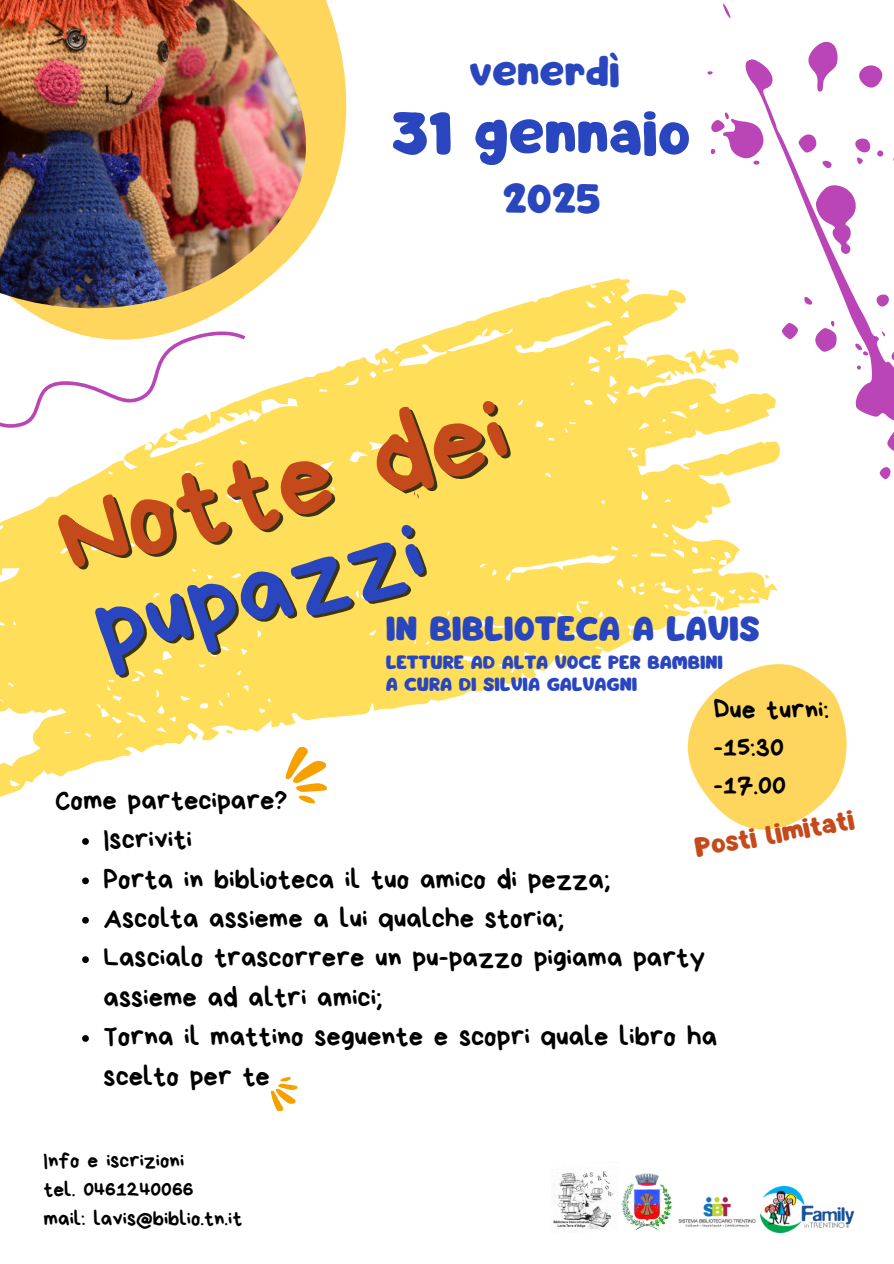
<style>
.page{position:relative;width:894px;height:1264px;background:#fff}
.page>*{position:absolute;margin:0;border:0;box-sizing:border-box;transform-origin:0 0}
.t1{font:112.5px "Bryndan Write";color:#c44a1b}
.t2{font:102px "Bryndan Write";color:#2946bf}
.t3{font:54px "Mango";color:#2946bf}
.t4{font:37.5px "Mango";color:#2946bf}
.t5{font:30px "Mango";color:#2946bf}
.t6{font:28.5px/39.3px "Bryndan Write";color:#000}
.t7{font:27.6px/37.8px "Bryndan Write";color:#000}
.t8{font:24px "Mango";color:#c44a1b}
.t9{font:21.3px/29.2px "Bryndan Write";color:#000}
.t10{font:16.5px "Mango";color:#2946bf}
</style>
<div class="page">
<svg style="left:306px;top:0;width:41px;height:225px;fill:#ffd65d"></svg>
<svg style="left:745px;top:58px;width:148px;height:422px"></svg>
<svg style="left:879px;top:466px;width:12px;height:13px"></svg>
<svg style="left:856px;top:365px;width:4px;height:4px"></svg>
<svg style="left:890px;top:349px;width:3px;height:14px"></svg>
<svg style="left:853px;top:342px;width:15px;height:13px"></svg>
<svg style="left:881px;top:330px;width:4px;height:7px"></svg>
<svg style="left:813px;top:319px;width:23px;height:33px"></svg>
<svg style="left:874px;top:294px;width:16px;height:14px"></svg>
<svg style="left:804px;top:296px;width:8px;height:10px"></svg>
<svg style="left:815px;top:185px;width:45px;height:69px"></svg>
<svg style="left:820px;top:160px;width:11px;height:9px"></svg>
<svg style="left:876px;top:150px;width:7px;height:6px"></svg>
<svg style="left:797px;top:131px;width:19px;height:21px"></svg>
<svg style="left:853px;top:138px;width:20px;height:27px"></svg>
<svg style="left:710px;top:112px;width:54px;height:53px"></svg>
<svg style="left:806px;top:41px;width:31px;height:51px"></svg>
<svg style="left:857px;top:60px;width:29px;height:30px"></svg>
<svg style="left:707px;top:71px;width:6px;height:4px"></svg>
<svg style="left:723px;top:3px;width:7px;height:15px"></svg>
<img style="left:0;top:0;width:306px;height:225px">
<svg style="left:0;top:225px;width:800px;height:620px;fill:#ffde5d"></svg>
<img style="left:553px;top:1171px;width:61px;height:59px">
<img style="left:621px;top:1173px;width:51px;height:58px">
<img style="left:760px;top:1186px;width:93px;height:46px">
<svg style="left:82px;top:838px;width:7px;height:6px"></svg>
<svg style="left:82px;top:877px;width:7px;height:7px"></svg>
<svg style="left:82px;top:916px;width:7px;height:7px"></svg>
<svg style="left:82px;top:956px;width:7px;height:7px"></svg>
<svg style="left:82px;top:1035px;width:7px;height:6px"></svg>
<svg style="left:687px;top:663px;width:159px;height:167px"></svg>
<svg style="left:285px;top:746px;width:42px;height:58px"></svg>
<img style="left:678px;top:1196px;width:78px;height:32px">
<svg style="left:271px;top:1077px;width:27px;height:34px"></svg>
<h3 class="t4" style="left:469px;top:56px;width:151px">venerdì</h3>
<h3 class="t3" style="left:391px;top:110px;width:300px">31 gennaio</h3>
<h3 class="t4" style="left:502px;top:183px;width:99px">2025</h3>
<p class="t1" style="left:45px;top:485px;width:462px;rotate:-14deg">Notte dei</p>
<p class="t2" style="left:84px;top:581px;width:337px;rotate:-14deg">pupazzi</p>
<p class="t5" style="left:385px;top:615px;width:375px">IN BIBLIOTECA A LAVIS</p>
<p class="t10" style="left:385px;top:655px;width:338px">LETTURE AD ALTA VOCE PER BAMBINI</p>
<h3 class="t10" style="left:385px;top:677px;width:253px">A CURA DI SILVIA GALVAGNI</h3>
<h1 class="t7" style="left:713px;top:691px;width:117px">Due turni: -15:30 -17.00</h1>
<p class="t6" style="left:55px;top:780px;width:234px">Come partecipare?</p>
<p class="t6" style="left:104px;top:820px;width:90px">Iscriviti</p>
<p class="t6" style="left:104px;top:859px;width:508px">Porta in biblioteca il tuo amico di pezza;</p>
<h2 class="t6" style="left:104px;top:898px;width:462px">Ascolta assieme a lui qualche storia;</h2>
<p class="t6" style="left:104px;top:938px;width:603px">Lascialo trascorrere un pu-pazzo pigiama party assieme ad altri amici;</p>
<h1 class="t6" style="left:104px;top:1016px;width:615px">Torna il mattino seguente e scopri quale libro ha scelto per te</h1>
<p class="t8" style="left:693px;top:837px;width:163px;rotate:-10deg">Posti limitati</p>
<p class="t9" style="left:44px;top:1145px;width:200px">Info e iscrizioni<br>tel. 0461240066<br>mail: lavis@biblio.tn.it</p>
</div>
